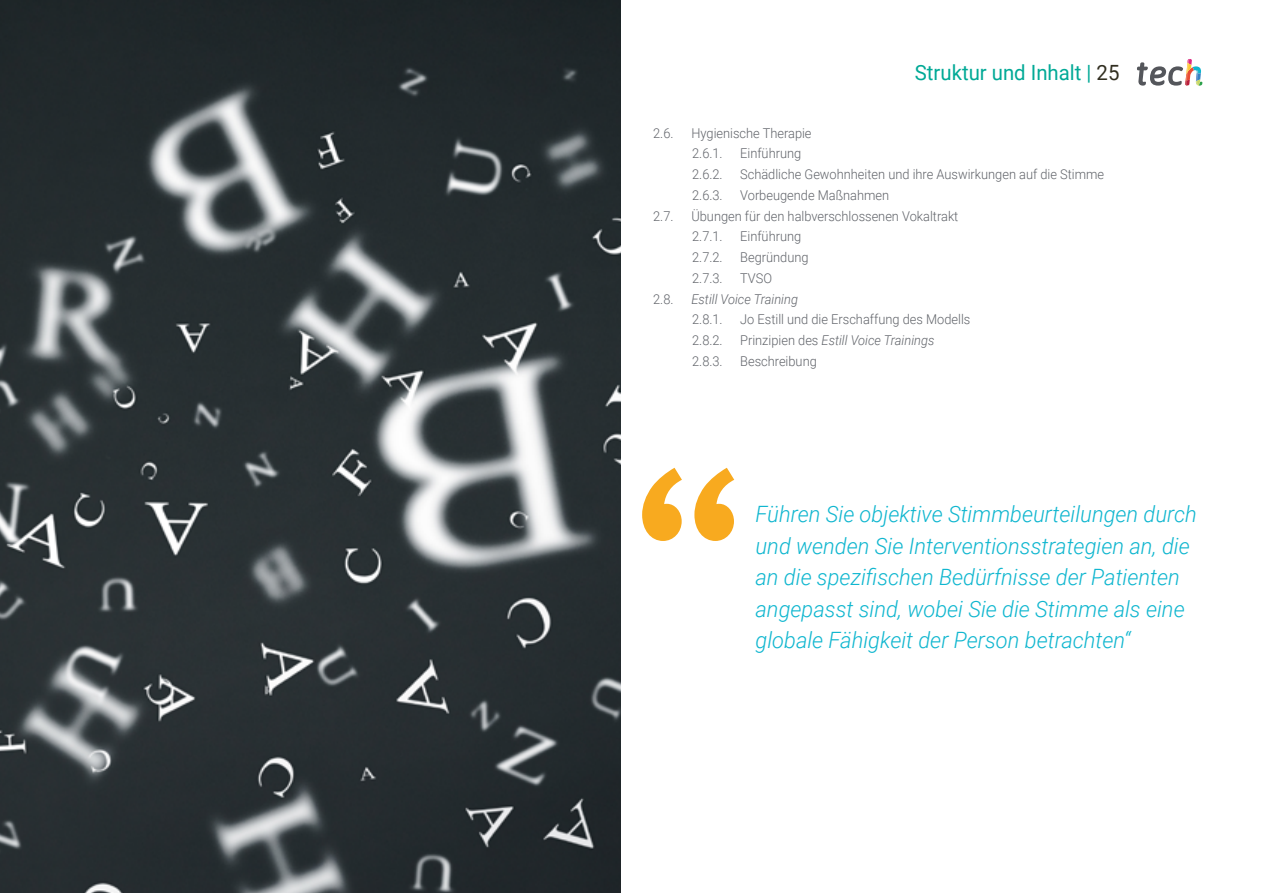
<style>
.page{position:relative;width:1263px;height:893px;background:#fff}
.page>*{position:absolute;margin:0;border:0;box-sizing:border-box;transform-origin:0 0}
.t1{font:italic 300 22.5px/31.5px "Roboto";color:#0fb6cf}
.t2{font:21px "Roboto";color:#00a996}
.t3{font:300 13.5px/20.7px "Roboto";color:#61646a;scale:.95 1}
.t4{font:italic 300 13.5px "Roboto";color:#61646a;scale:.95 1}
.s1{color:#312e20}
.s2{font-style:normal}
</style>
<div class="page">
<img style="left:0;top:0;width:621px;height:893px">
<svg style="left:642px;top:468px;width:92px;height:73px"></svg>
<svg style="left:1137px;top:59px;width:65px;height:27px"></svg>
<p class="t3" style="left:653px;top:122px;width:23px">2.6.</p>
<p class="t3" style="left:691px;top:122px;width:128px">Hygienische Therapie<br>2.6.1.</p>
<p class="t3" style="left:740px;top:143px;width:66px">Einführung</p>
<h2 class="t2" style="left:915px;top:57px;width:206px">Struktur und Inhalt | <span class="s1">25</span></h2>
<p class="t3" style="left:692px;top:164px;width:34px">2.6.2.</p>
<p class="t3" style="left:740px;top:164px;width:385px">Schädliche Gewohnheiten und ihre Auswirkungen auf die Stimme</p>
<p class="t3" style="left:692px;top:184px;width:34px">2.6.3.</p>
<p class="t3" style="left:740px;top:184px;width:158px">Vorbeugende Maßnahmen</p>
<p class="t3" style="left:653px;top:205px;width:23px">2.7.</p>
<p class="t3" style="left:691px;top:205px;width:282px">Übungen für den halbverschlossenen Vokaltrakt<br>2.7.1.</p>
<p class="t3" style="left:740px;top:226px;width:66px">Einführung</p>
<p class="t3" style="left:692px;top:247px;width:34px">2.7.2.</p>
<p class="t3" style="left:740px;top:247px;width:73px">Begründung</p>
<p class="t3" style="left:692px;top:267px;width:34px">2.7.3.</p>
<p class="t3" style="left:740px;top:267px;width:35px">TVSO</p>
<p class="t3" style="left:653px;top:288px;width:23px">2.8.</p>
<p class="t4" style="left:691px;top:289px;width:114px">Estill Voice Training</p>
<p class="t3" style="left:692px;top:309px;width:34px">2.8.1.</p>
<p class="t3" style="left:740px;top:309px;width:244px">Jo Estill und die Erschaffung des Modells</p>
<p class="t3" style="left:692px;top:330px;width:34px">2.8.2.</p>
<p class="t4" style="left:740px;top:331px;width:206px"><span class="s2">Prinzipien des</span> Estill Voice Trainings</p>
<p class="t3" style="left:692px;top:350px;width:34px">2.8.3.</p>
<p class="t3" style="left:740px;top:350px;width:82px">Beschreibung</p>
<h1 class="t1" style="left:755px;top:498px;width:443px">Führen Sie objektive Stimmbeurteilungen durch und wenden Sie Interventionsstrategien an, die an die spezifischen Bedürfnisse der Patienten angepasst sind, wobei Sie die Stimme als eine globale Fähigkeit der Person betrachten“</h1>
</div>
